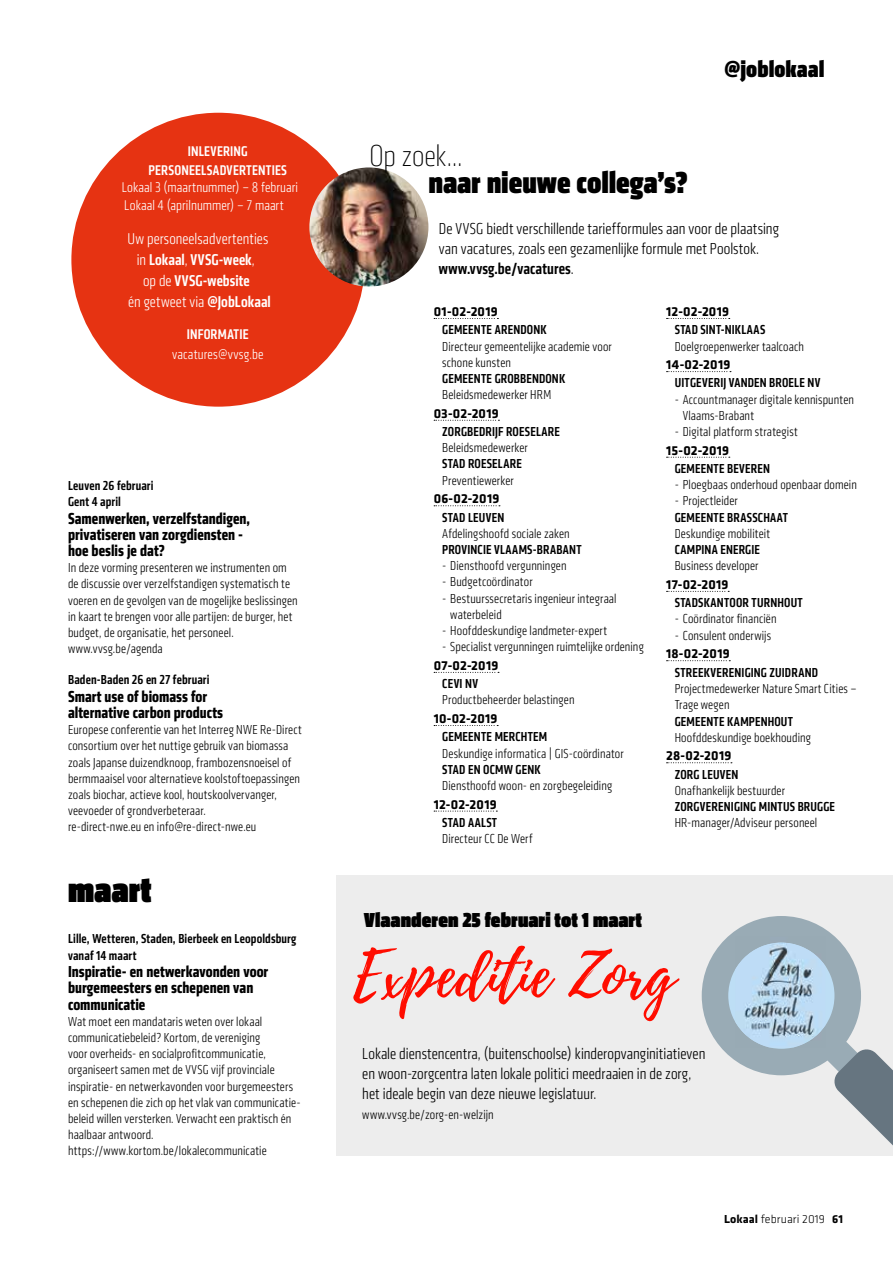
<style>
.page{position:relative;width:893px;height:1263px;background:#fff}
.page>*{position:absolute;margin:0;border:0;box-sizing:border-box;transform-origin:0 0}
.t1{font:900 condensed 36px "Klavika Display";color:#000}
.t2{font:900 condensed 31.5px "Klavika Display";letter-spacing:-.005em;color:#000}
.t3{font:200 condensed 31.5px "Klavika Display";letter-spacing:-.005em;color:#000}
.t4{font:900 condensed 24px "Klavika Display";letter-spacing:.005em;color:#000}
.t5{font:900 condensed 21px "Klavika Display";letter-spacing:.005em;color:#000}
.t6{font:300 16.5px/19.8px "Klavika Condensed";color:#000}
.t7{font:700 16.5px/16.2px "Klavika Condensed";letter-spacing:.005em;color:#000}
.t8{font:300 16.2px/21px "Klavika Condensed";letter-spacing:.01em;color:#fff;text-align:center}
.t9{font:300 14.55px/17.5px "Klavika Condensed";letter-spacing:.01em;color:#fff}
.t10{font:500 14.55px/19.5px "Klavika Condensed";letter-spacing:.015em;color:#fff;text-align:center}
.t11{font:300 13.5px/16.2px "Klavika Condensed";letter-spacing:.01em;color:#000}
.t12{font:500 13.5px/16.2px "Klavika Condensed";letter-spacing:.01em;color:#000}
.t13{font:700 13.5px "Klavika";letter-spacing:.01em;color:#000}
.t14{font:300 12px "Klavika";letter-spacing:.005em;color:#000}
.s1{font-weight:500}
.s2{font-weight:700}
</style>
<div class="page">
<div style="left:71px;top:113px;width:294px;height:294px;background:#e63312;border-radius:50%"></div>
<img style="left:309px;top:167px;width:119px;height:120px;border-radius:60px">
<svg style="left:667px;top:318px;width:63px;height:1px"></svg>
<svg style="left:667px;top:371px;width:64px;height:1px"></svg>
<svg style="left:667px;top:457px;width:63px;height:1px"></svg>
<svg style="left:667px;top:591px;width:62px;height:1px"></svg>
<svg style="left:667px;top:660px;width:63px;height:1px"></svg>
<svg style="left:667px;top:762px;width:65px;height:1px"></svg>
<svg style="left:434px;top:318px;width:64px;height:1px"></svg>
<svg style="left:434px;top:420px;width:65px;height:1px"></svg>
<svg style="left:434px;top:505px;width:66px;height:1px"></svg>
<svg style="left:434px;top:672px;width:65px;height:1px"></svg>
<svg style="left:434px;top:725px;width:64px;height:1px"></svg>
<svg style="left:434px;top:811px;width:63px;height:1px"></svg>
<div style="left:336px;top:875px;width:557px;height:280px;background:#ededed"></div>
<svg style="left:702px;top:916px;width:191px;height:240px"></svg>
<img style="left:735px;top:937px;width:90px;height:5px">
<img style="left:735px;top:942px;width:90px;height:105px">
<svg style="left:353px;top:945px;width:202px;height:75px"></svg>
<svg style="left:568px;top:948px;width:112px;height:74px"></svg>
<p class="t10" style="left:149px;top:141px;width:140px">INLEVERING<br>PERSONEELSADVERTENTIES</p>
<p class="t9" style="left:122px;top:179px;width:178px">Lokaal 3 (maartnummer) – 8 februari<br>Lokaal 4 (aprilnummer) – 7 maart</p>
<p class="t8" style="left:128px;top:228px;width:145px">Uw personeelsadvertenties in <span class="s1">Lokaal</span>, <span class="s1">VVSG-week</span>,<br>op de <span class="s1">VVSG-website<br></span>én getweet via <span class="s1">@JobLokaal</span></p>
<p class="t10" style="left:187px;top:325px;width:63px">INFORMATIE</p>
<p class="t9" style="left:172px;top:345px;width:93px">vacatures@vvsg.be</p>
<p class="t12" style="left:68px;top:477px;width:87px">Leuven 26 februari<br>Gent 4 april</p>
<p class="t7" style="left:68px;top:510px;width:184px">Samenwerken, verzelfstandigen, privatiseren van zorgdiensten - hoe beslis je dat?</p>
<p class="t11" style="left:68px;top:560px;width:231px">In deze vorming presenteren we instrumenten om de discussie over verzelfstandigen systematisch te voeren en de gevolgen van de mogelijke beslissingen in kaart te brengen voor alle partijen: de burger, het budget, de organisatie, het personeel. www.vvsg.be/agenda</p>
<p class="t12" style="left:68px;top:671px;width:143px">Baden-Baden 26 en 27 februari</p>
<p class="t7" style="left:68px;top:688px;width:157px">Smart use of biomass for alternative carbon products</p>
<p class="t11" style="left:68px;top:722px;width:235px">Europese conferentie van het Interreg NWE Re-Direct consortium over het nuttige gebruik van biomassa zoals Japanse duizendknoop, frambozensnoeisel of bermmaaisel voor alternatieve koolstoftoepassingen zoals biochar, actieve kool, houtskoolvervanger, veevoeder of grondverbeteraar.<br>re-direct-nwe.eu en info@re-direct-nwe.eu</p>
<h1 class="t1" style="left:68px;top:869px;width:85px">maart</h1>
<p class="t12" style="left:68px;top:931px;width:230px">Lille, Wetteren, Staden, Bierbeek en Leopoldsburg vanaf 14 maart</p>
<p class="t7" style="left:68px;top:964px;width:202px">Inspiratie- en netwerkavonden voor burgemeesters en schepenen van communicatie</p>
<p class="t11" style="left:68px;top:1013px;width:234px">Wat moet een mandataris weten over lokaal communicatiebeleid? Kortom, de vereniging<br>voor overheids- en socialprofitcommunicatie, organiseert samen met de VVSG vijf provinciale inspiratie- en netwerkavonden voor burgemeesters en schepenen die zich op het vlak van communicatie&shy;beleid willen versterken. Verwacht een praktisch én haalbaar antwoord. https://www.kortom.be/lokalecommunicatie</p>
<h2 class="t3" style="left:369px;top:139px;width:94px">Op zoek…</h2>
<h2 class="t2" style="left:428px;top:164px;width:261px">naar nieuwe collega’s?</h2>
<h3 class="t4" style="left:725px;top:55px;width:101px">@joblokaal</h3>
<p class="t6" style="left:439px;top:219px;width:341px">De VVSG biedt verschillende tariefformules aan voor de plaatsing van vacatures, zoals een gezamenlijke formule met Poolstok. <span class="s1">www.vvsg.be/vacatures</span>.</p>
<p class="t13" style="left:434px;top:302px;width:66px">01-02-2019</p>
<p class="t12" style="left:442px;top:322px;width:106px">GEMEENTE ARENDONK</p>
<p class="t11" style="left:442px;top:338px;width:171px">Directeur gemeentelijke academie voor schone kunsten</p>
<p class="t12" style="left:442px;top:370px;width:125px">GEMEENTE GROBBENDONK</p>
<p class="t11" style="left:442px;top:387px;width:110px">Beleidsmedewerker HRM</p>
<p class="t13" style="left:434px;top:403px;width:67px">03-02-2019</p>
<p class="t12" style="left:442px;top:423px;width:119px">ZORGBEDRIJF ROESELARE</p>
<p class="t11" style="left:442px;top:440px;width:87px">Beleidsmedewerker</p>
<p class="t12" style="left:442px;top:456px;width:81px">STAD ROESELARE</p>
<p class="t11" style="left:442px;top:472px;width:73px">Preventiewerker</p>
<p class="t13" style="left:434px;top:489px;width:67px">06-02-2019</p>
<p class="t12" style="left:442px;top:509px;width:64px">STAD LEUVEN</p>
<p class="t11" style="left:442px;top:525px;width:129px">Afdelingshoofd sociale zaken</p>
<p class="t12" style="left:442px;top:541px;width:141px">PROVINCIE VLAAMS-BRABANT</p>
<p class="t11" style="left:442px;top:558px;width:126px">- Diensthoofd vergunningen</p>
<p class="t11" style="left:442px;top:574px;width:92px">- Budgetcoördinator</p>
<p class="t11" style="left:450px;top:590px;width:168px;text-indent:-8px">- Bestuurssecretaris ingenieur integraal waterbeleid</p>
<p class="t11" style="left:442px;top:623px;width:166px">- Hoofddeskundige landmeter-expert</p>
<p class="t11" style="left:442px;top:639px;width:203px">- Specialist vergunningen ruimtelijke ordening</p>
<p class="t13" style="left:434px;top:655px;width:66px">07-02-2019</p>
<p class="t12" style="left:442px;top:676px;width:37px">CEVI NV</p>
<p class="t11" style="left:442px;top:692px;width:134px">Productbeheerder belastingen</p>
<p class="t13" style="left:434px;top:709px;width:65px">10-02-2019</p>
<p class="t12" style="left:442px;top:729px;width:107px">GEMEENTE MERCHTEM</p>
<p class="t11" style="left:442px;top:745px;width:183px">Deskundige informatica | GIS-coördinator</p>
<p class="t12" style="left:442px;top:761px;width:100px">STAD EN OCMW GENK</p>
<p class="t11" style="left:442px;top:778px;width:171px">Diensthoofd woon- en zorgbegeleiding</p>
<p class="t13" style="left:434px;top:794px;width:64px">12-02-2019</p>
<p class="t12" style="left:442px;top:814px;width:56px">STAD AALST</p>
<p class="t11" style="left:442px;top:831px;width:92px">Directeur CC De Werf</p>
<p class="t13" style="left:666px;top:302px;width:64px">12-02-2019</p>
<p class="t12" style="left:675px;top:322px;width:92px">STAD SINT-NIKLAAS</p>
<p class="t11" style="left:675px;top:338px;width:131px">Doelgroepenwerker taalcoach</p>
<p class="t13" style="left:666px;top:355px;width:66px">14-02-2019</p>
<p class="t12" style="left:675px;top:375px;width:147px">UITGEVERIJ VANDEN BROELE NV</p>
<p class="t11" style="left:683px;top:391px;width:173px;text-indent:-8px">- Accountmanager digitale kennispunten<br>Vlaams-Brabant</p>
<p class="t11" style="left:675px;top:424px;width:124px">- Digital platform strategist</p>
<p class="t13" style="left:666px;top:440px;width:65px">15-02-2019</p>
<p class="t12" style="left:675px;top:460px;width:97px">GEMEENTE BEVEREN</p>
<p class="t11" style="left:675px;top:477px;width:184px">- Ploegbaas onderhoud openbaar domein</p>
<p class="t11" style="left:675px;top:493px;width:65px">- Projectleider</p>
<p class="t12" style="left:675px;top:509px;width:115px">GEMEENTE BRASSCHAAT</p>
<p class="t11" style="left:675px;top:525px;width:97px">Deskundige mobiliteit</p>
<p class="t12" style="left:675px;top:541px;width:87px">CAMPINA ENERGIE</p>
<p class="t11" style="left:675px;top:558px;width:85px">Business developer</p>
<p class="t13" style="left:666px;top:574px;width:64px">17-02-2019</p>
<p class="t12" style="left:675px;top:595px;width:130px">STADSKANTOOR TURNHOUT</p>
<p class="t11" style="left:675px;top:611px;width:103px">- Coördinator financiën</p>
<p class="t11" style="left:675px;top:627px;width:98px">- Consulent onderwijs</p>
<p class="t13" style="left:666px;top:644px;width:65px">18-02-2019</p>
<p class="t12" style="left:675px;top:664px;width:145px">STREEKVERENIGING ZUIDRAND</p>
<p class="t11" style="left:675px;top:680px;width:183px">Projectmedewerker Nature Smart Cities –<br>Trage wegen</p>
<p class="t12" style="left:675px;top:713px;width:120px">GEMEENTE KAMPENHOUT</p>
<p class="t11" style="left:675px;top:729px;width:138px">Hoofddeskundige boekhouding</p>
<p class="t13" style="left:666px;top:746px;width:67px">28-02-2019</p>
<p class="t12" style="left:675px;top:766px;width:65px">ZORG LEUVEN</p>
<p class="t11" style="left:675px;top:782px;width:112px">Onafhankelijk bestuurder</p>
<p class="t12" style="left:675px;top:798px;width:162px">ZORGVERENIGING MINTUS BRUGGE</p>
<p class="t11" style="left:675px;top:815px;width:144px">HR-manager/Adviseur personeel</p>
<h3 class="t5" style="left:364px;top:907px;width:280px">Vlaanderen 25 februari tot 1 maart</h3>
<p class="t6" style="left:362px;top:1044px;width:345px">Lokale dienstencentra, (buitenschoolse) kinderopvanginitiatieven en woon-zorgcentra laten lokale politici meedraaien in de zorg, het ideale begin van deze nieuwe legislatuur.</p>
<p class="t11" style="left:362px;top:1106px;width:133px">www.vvsg.be/zorg-en-welzijn</p>
<p class="t14" style="left:724px;top:1212px;width:121px"><span class="s2">Lokaal</span> februari 2019 <span class="s2">61</span></p>
</div>
